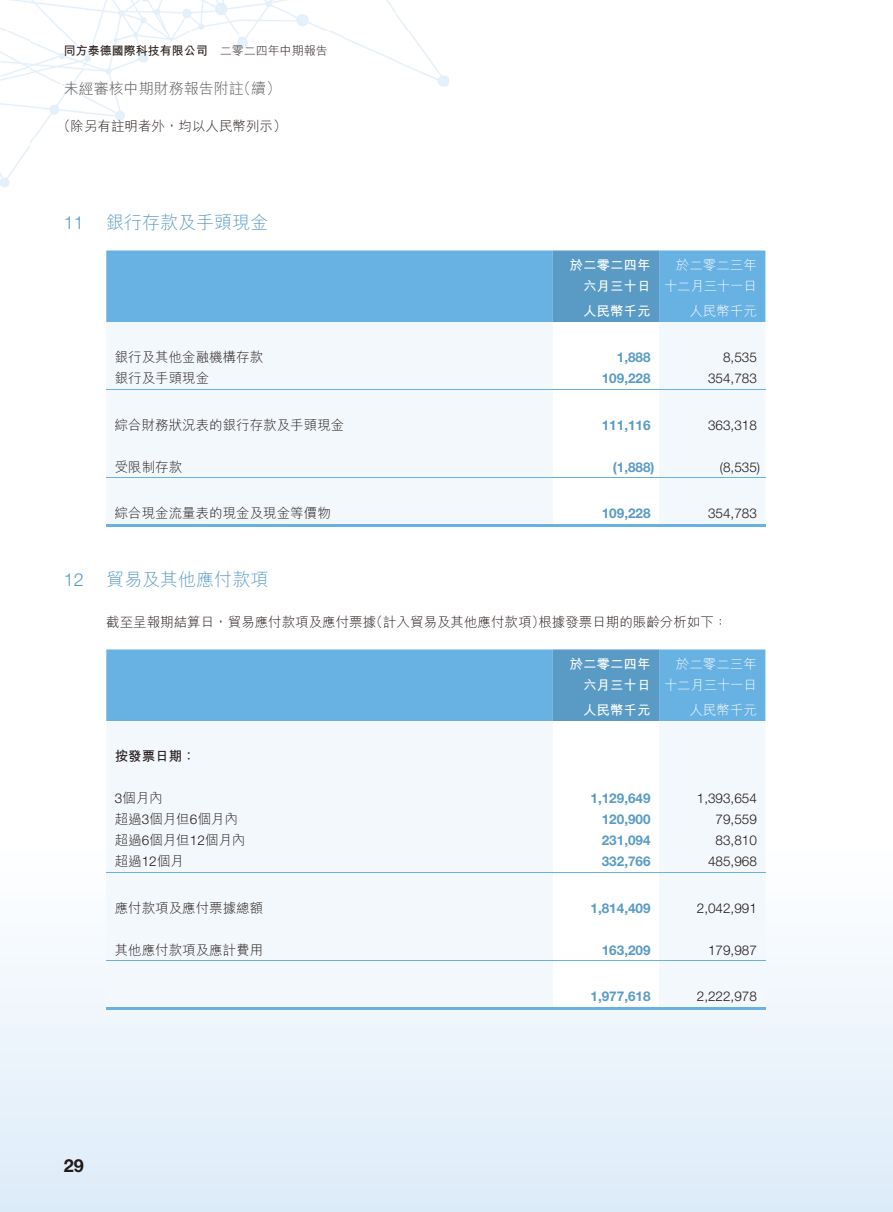
<style>
.page{position:relative;width:893px;height:1212px;background:#fff}
.page>*{position:absolute;margin:0;border:0;box-sizing:border-box;transform-origin:0 0}
.t1{font:18px "M Hei HK Light E Ten B5 H";color:#599bc5}
.t2{font:300 18px "Helvetica Neue LT Std";color:#599bc5}
.t3{font:700 18px "Helvetica Neue LT Std";color:#231916}
.t4{font:15px "M Hei HK Light E Ten B5 H";color:#595857}
.t5{font:13.5px "M Hei HK Light E Ten B5 H";color:#231916}
.t6{font:700 13.5px "Helvetica Neue LT Std";color:#599bc5}
.t7{font:300 13.5px "Helvetica Neue LT Std";color:#231916}
.t8{font:13.5px/21px "M Hei HK Bold E Ten B5 H";color:#fff;text-align:right}
.t9{font:13.5px/21px "M Hei HK Light E Ten B5 H";letter-spacing:-.02em;color:#fff;text-align:right}
.t10{font:13.5px "M Hei HK Light E Ten B5 H";color:#fff}
.t11{font:13.5px "M Hei HK Bold E Ten B5 H";color:#231916}
.t12{font:12px "M Hei HK Bold E Ten B5 H";color:#231916}
.s1{font-family:"M Hei HK Light E Ten B5 H"}
.s2{font-family:"Helvetica Neue LT Std";font-weight:300}
</style>
<div class="page">
<div style="left:0;top:819px;width:893px;height:393px;background:linear-gradient(to bottom,#fff,#ddebf8)"></div>
<img style="left:0;top:0;width:448px;height:187px">
<div style="left:106px;top:250px;width:659px;height:72px;background:#68b1e3"></div>
<div style="left:107px;top:322px;width:658px;height:202px;background:#f3f8fd"></div>
<svg style="left:553px;top:250px;width:106px;height:274px"></svg>
<hr style="left:106px;top:389px;width:659px;height:1px;background:#68b1e3">
<hr style="left:106px;top:477px;width:659px;height:1px;background:#68b1e3">
<hr style="left:106px;top:524px;width:659px;height:2px;background:#68b1e3">
<div style="left:106px;top:649px;width:659px;height:72px;background:#68b1e3"></div>
<div style="left:106px;top:721px;width:659px;height:286px;background:#f3f8fd"></div>
<svg style="left:553px;top:649px;width:106px;height:358px"></svg>
<hr style="left:106px;top:872px;width:659px;height:1px;background:#68b1e3">
<hr style="left:106px;top:960px;width:659px;height:1px;background:#68b1e3">
<hr style="left:106px;top:1007px;width:659px;height:2px;background:#68b1e3">
<p class="t12" style="left:64px;top:46px;width:265px">同方泰德國際科技有限公司 <span class="s1">二零二四年中期報告</span></p>
<p class="t4" style="left:64px;top:83px;width:219px">未經審核中期財務報告附註（續）</p>
<p class="t5" style="left:57px;top:121px;width:231px">（除另有註明者外，均以人民幣列示）</p>
<h1 class="t2" style="left:64px;top:216px;width:22px">11</h1>
<h1 class="t1" style="left:106px;top:215px;width:164px">銀行存款及手頭現金</h1>
<p class="t8" style="left:570px;top:256px;width:82px">於二零二四年六月三十日</p>
<p class="t9" style="left:664px;top:256px;width:94px">於二零二三年十二月三十一日</p>
<p class="t8" style="left:583px;top:302px;width:69px">人民幣千元</p>
<p class="t10" style="left:689px;top:306px;width:69px">人民幣千元</p>
<p class="t5" style="left:115px;top:352px;width:150px">銀行及其他金融機構存款</p>
<p class="t6" style="left:617px;top:353px;width:35px">1,888</p>
<p class="t7" style="left:723px;top:353px;width:35px">8,535</p>
<p class="t5" style="left:115px;top:373px;width:96px">銀行及手頭現金</p>
<p class="t6" style="left:602px;top:374px;width:50px">109,228</p>
<p class="t7" style="left:708px;top:374px;width:50px">354,783</p>
<p class="t5" style="left:115px;top:420px;width:231px">綜合財務狀況表的銀行存款及手頭現金</p>
<p class="t6" style="left:602px;top:420px;width:50px">111,116</p>
<p class="t7" style="left:708px;top:420px;width:50px">363,318</p>
<p class="t5" style="left:115px;top:462px;width:69px">受限制存款</p>
<p class="t6" style="left:613px;top:462px;width:43px">(1,888)</p>
<p class="t7" style="left:720px;top:462px;width:42px">(8,535)</p>
<p class="t5" style="left:115px;top:508px;width:217px">綜合現金流量表的現金及現金等價物</p>
<p class="t6" style="left:602px;top:509px;width:50px">109,228</p>
<p class="t7" style="left:708px;top:509px;width:50px">354,783</p>
<h1 class="t2" style="left:64px;top:573px;width:22px">12</h1>
<h1 class="t1" style="left:106px;top:572px;width:164px">貿易及其他應付款項</h1>
<p class="t5" style="left:106px;top:617px;width:622px">截至呈報期結算日，貿易應付款項及應付票據（計入貿易及其他應付款項）根據發票日期的賬齡分析如下：</p>
<p class="t8" style="left:570px;top:655px;width:82px">於二零二四年六月三十日</p>
<p class="t9" style="left:664px;top:655px;width:94px">於二零二三年十二月三十一日</p>
<p class="t8" style="left:583px;top:701px;width:69px">人民幣千元</p>
<p class="t10" style="left:689px;top:705px;width:69px">人民幣千元</p>
<p class="t11" style="left:115px;top:751px;width:82px">按發票日期：</p>
<p class="t5" style="left:115px;top:793px;width:50px"><span class="s2">3</span>個月內</p>
<p class="t6" style="left:591px;top:794px;width:62px">1,129,649</p>
<p class="t7" style="left:697px;top:794px;width:62px">1,393,654</p>
<p class="t5" style="left:115px;top:814px;width:125px">超過<span class="s2">3</span>個月但<span class="s2">6</span>個月內</p>
<p class="t6" style="left:602px;top:815px;width:50px">120,900</p>
<p class="t7" style="left:716px;top:815px;width:43px">79,559</p>
<p class="t5" style="left:115px;top:835px;width:132px">超過<span class="s2">6</span>個月但<span class="s2">12</span>個月內</p>
<p class="t6" style="left:602px;top:836px;width:50px">231,094</p>
<p class="t7" style="left:716px;top:836px;width:43px">83,810</p>
<p class="t5" style="left:115px;top:856px;width:71px">超過<span class="s2">12</span>個月</p>
<p class="t6" style="left:602px;top:857px;width:50px">332,766</p>
<p class="t7" style="left:708px;top:857px;width:50px">485,968</p>
<p class="t5" style="left:115px;top:903px;width:150px">應付款項及應付票據總額</p>
<p class="t6" style="left:591px;top:903px;width:62px">1,814,409</p>
<p class="t7" style="left:697px;top:903px;width:62px">2,042,991</p>
<p class="t5" style="left:115px;top:945px;width:150px">其他應付款項及應計費用</p>
<p class="t6" style="left:602px;top:945px;width:50px">163,209</p>
<p class="t7" style="left:708px;top:945px;width:50px">179,987</p>
<p class="t6" style="left:591px;top:992px;width:62px">1,977,618</p>
<p class="t7" style="left:697px;top:992px;width:62px">2,222,978</p>
<h1 class="t3" style="left:64px;top:1159px;width:22px">29</h1>
</div>
